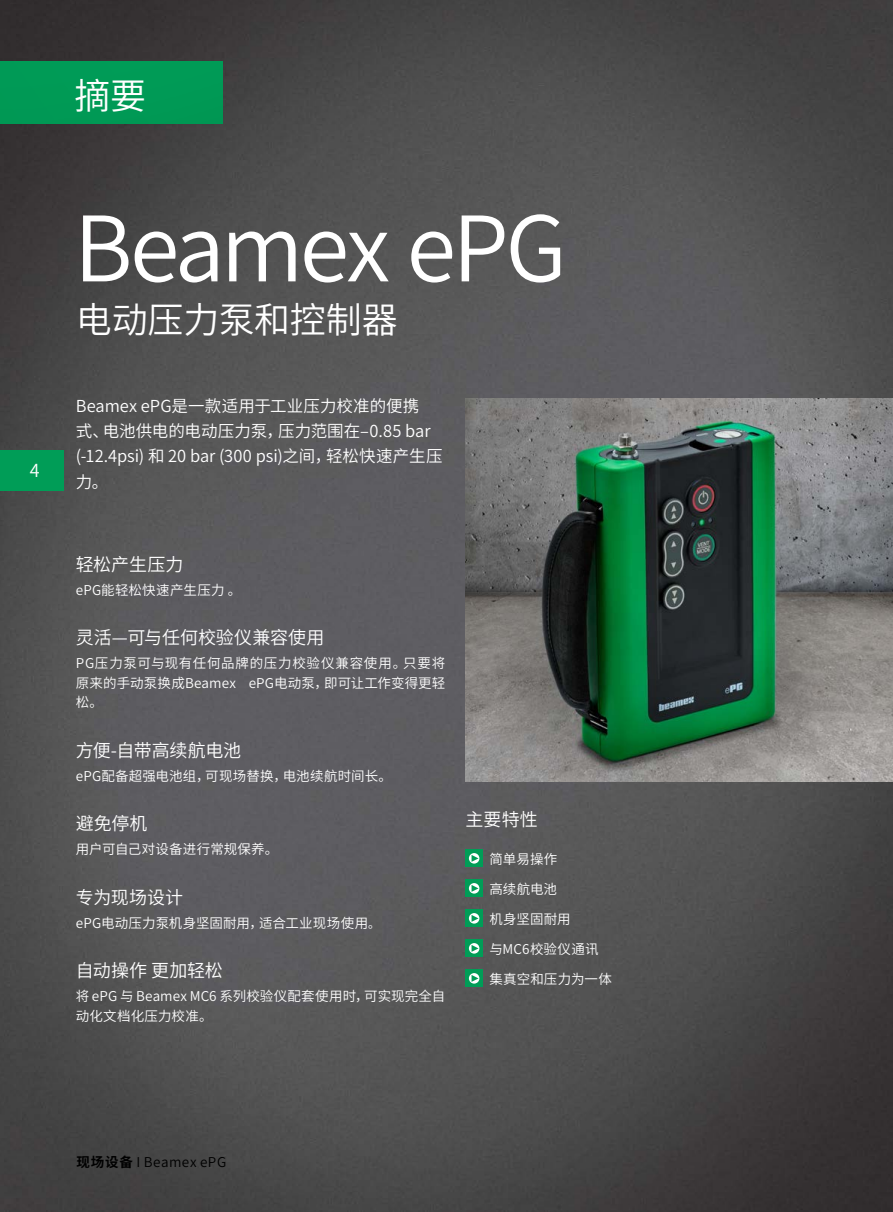
<style>
.page{position:relative;width:893px;height:1212px;background:#fff}
.page>*{position:absolute;margin:0;border:0;box-sizing:border-box;transform-origin:0 0}
.t1{font:90px "Source Han Sans CN";letter-spacing:-.04em;color:#fff}
.t2{font:36px "Source Han Sans CN";letter-spacing:-.01em;color:#fff}
.t3{font:18px "Source Han Sans CN";color:#fff}
.t4{font:16.5px/25.5px "Source Han Sans CN";color:#fff}
.t5{font:13.5px/19.5px "Source Han Sans CN";letter-spacing:.01em;color:#fff;text-align:justify}
.t6{font:13.5px "Source Han Sans CN";letter-spacing:.04em;color:#000}
.s1{font-size:12px}
.s2{font-weight:700}
</style>
<div class="page">
<img style="left:0;top:0;width:893px;height:1212px">
<img style="left:466px;top:398px;width:427px;height:383px">
<div style="left:466px;top:850px;width:17px;height:17px;background:#009d57"></div>
<svg style="left:469px;top:853px;width:10px;height:10px"></svg>
<div style="left:466px;top:880px;width:17px;height:17px;background:#009d57"></div>
<svg style="left:469px;top:883px;width:10px;height:10px"></svg>
<div style="left:466px;top:910px;width:17px;height:17px;background:#009d57"></div>
<svg style="left:469px;top:913px;width:10px;height:10px"></svg>
<div style="left:466px;top:940px;width:17px;height:17px;background:#009d57"></div>
<svg style="left:469px;top:943px;width:10px;height:10px"></svg>
<div style="left:466px;top:970px;width:17px;height:17px;background:#009d57"></div>
<svg style="left:469px;top:973px;width:10px;height:10px"></svg>
<div style="left:0;top:62px;width:223px;height:61px;background:#009a56"></div>
<div style="left:0;top:451px;width:64px;height:40px;background:#009d57"></div>
<h2 class="t2" style="left:75px;top:75px;width:73px">摘要</h2>
<h3 class="t3" style="left:30px;top:460px;width:11px">4</h3>
<h1 class="t1" style="left:74px;top:198px;width:494px">Beamex ePG</h1>
<h2 class="t2" style="left:76px;top:299px;width:324px">电动压力泵和控制器</h2>
<p class="t4" style="left:76px;top:393px;width:368px">Beamex ePG是一款适用于工业压力校准的便携<br>式、电池供电的电动压力泵，压力范围在–0.85 bar (-12.4psi) 和 20 bar (300 psi)之间，轻松快速产生压力。</p>
<h3 class="t3" style="left:76px;top:554px;width:109px">轻松产生压力</h3>
<p class="t5" style="left:76px;top:580px;width:167px">ePG能轻松快速产生压力 。</p>
<h3 class="t3" style="left:76px;top:627px;width:250px">灵活—可与任何校验仪兼容使用</h3>
<p class="t5" style="left:76px;top:654px;width:371px">PG压力泵可与现有任何品牌的压力校验仪兼容使用。只要将原来的手动泵换成Beamex ePG电动泵，即可让工作变得更轻松。</p>
<h3 class="t3" style="left:76px;top:740px;width:167px">方便-自带高续航电池</h3>
<p class="t5" style="left:76px;top:766px;width:318px">ePG配备超强电池组，可现场替换，电池续航时间长。</p>
<h3 class="t3" style="left:76px;top:813px;width:73px">避免停机</h3>
<p class="t5" style="left:76px;top:840px;width:204px">用户可自己对设备进行常规保养。</p>
<h3 class="t3" style="left:76px;top:887px;width:109px">专为现场设计</h3>
<p class="t5" style="left:76px;top:913px;width:306px">ePG电动压力泵机身坚固耐用，适合工业现场使用<span class="s1">。</span></p>
<h3 class="t3" style="left:76px;top:960px;width:148px">自动操作 更加轻松</h3>
<p class="t5" style="left:76px;top:987px;width:371px">将 ePG 与 Beamex MC6 系列校验仪配套使用时，可实现完全自动化文档化压力校准。</p>
<h3 class="t3" style="left:466px;top:809px;width:74px">主要特性</h3>
<p class="t5" style="left:489px;top:849px;width:69px">简单易操作</p>
<p class="t5" style="left:489px;top:879px;width:69px">高续航电池</p>
<p class="t5" style="left:489px;top:909px;width:83px">机身坚固耐用</p>
<p class="t5" style="left:489px;top:939px;width:111px">与MC6校验仪通讯</p>
<p class="t5" style="left:489px;top:969px;width:124px">集真空和压力为一体</p>
<p class="t6" style="left:77px;top:1155px;width:151px"><span class="s2">现场设备</span> I Beamex ePG</p>
</div>
